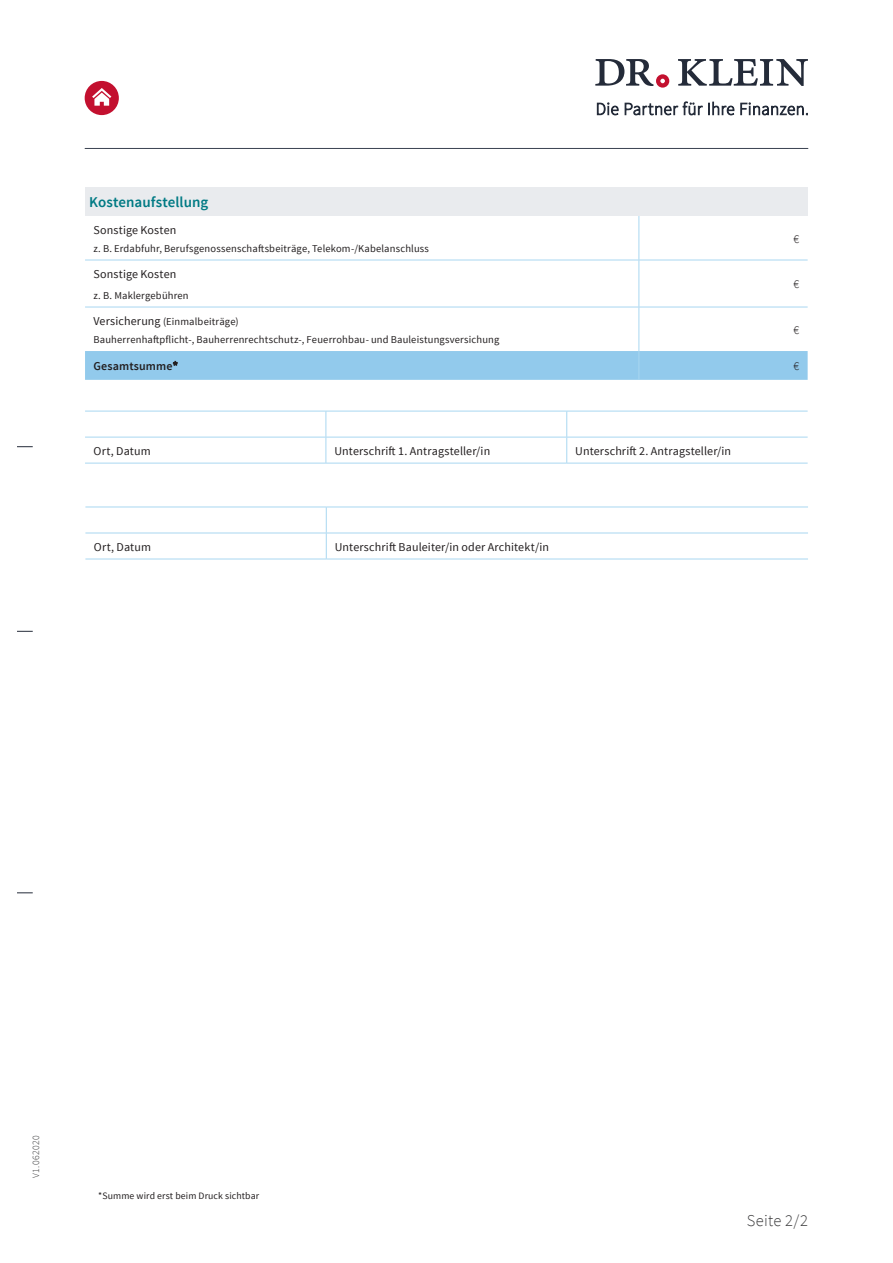
<style>
.page{position:relative;width:893px;height:1263px;background:#fff}
.page>*{position:absolute;margin:0;border:0;box-sizing:border-box;transform-origin:0 0}
.t1{font:300 16.5px "Source Sans Pro";letter-spacing:.015em;color:#3e3e3f}
.t2{font:600 15px "Source Sans Pro";color:#007a84}
.t3{font:12px "Source Sans Pro";letter-spacing:.01em;color:#231f20}
.t4{font:600 12px "Source Sans Pro";letter-spacing:.01em;color:#231f20}
.t5{font:300 12px "Source Sans Pro";color:#231f20}
.t6{font:10.5px/18px "Source Sans Pro";letter-spacing:.015em;color:#231f20}
.t7{font:9.75px "Source Sans Pro";letter-spacing:.01em;color:#231f20}
.t8{font:300 9.75px "Source Sans Pro";letter-spacing:.035em;color:#3e3e3f}
.s1{font-size:12px}
</style>
<div class="page">
<svg style="left:17px;top:446px;width:16px;height:1px"></svg>
<svg style="left:17px;top:892px;width:16px;height:1px"></svg>
<svg style="left:17px;top:631px;width:16px;height:1px"></svg>
<hr style="left:85px;top:148px;width:723px;height:1px;background:#3a4250">
<svg style="left:595px;top:59px;width:74px;height:29px"></svg>
<svg style="left:678px;top:59px;width:130px;height:27px"></svg>
<svg style="left:597px;top:103px;width:21px;height:12px"></svg>
<svg style="left:625px;top:102px;width:109px;height:13px"></svg>
<svg style="left:740px;top:103px;width:68px;height:12px"></svg>
<div style="left:85px;top:81px;width:34px;height:34px;background:#c3102f;border-radius:50%"></div>
<svg style="left:92px;top:88px;width:19px;height:18px"></svg>
<div style="left:85px;top:187px;width:723px;height:29px;background:#e9ebee"></div>
<hr style="left:639px;top:216px;width:1px;height:44px;background:#a9d7f1">
<hr style="left:85px;top:260px;width:554px;height:1px;background:#a9d7f1">
<hr style="left:639px;top:260px;width:169px;height:1px;background:#a9d7f1">
<hr style="left:639px;top:260px;width:1px;height:47px;background:#a9d7f1">
<hr style="left:85px;top:307px;width:554px;height:1px;background:#a9d7f1">
<hr style="left:639px;top:307px;width:169px;height:1px;background:#a9d7f1">
<hr style="left:639px;top:307px;width:1px;height:44px;background:#a9d7f1">
<div style="left:85px;top:351px;width:723px;height:29px;background:#92caec"></div>
<hr style="left:85px;top:411px;width:241px;height:1px;background:#a9d7f1">
<hr style="left:326px;top:411px;width:241px;height:1px;background:#a9d7f1">
<hr style="left:567px;top:411px;width:241px;height:1px;background:#a9d7f1">
<hr style="left:85px;top:437px;width:241px;height:1px;background:#a9d7f1">
<hr style="left:326px;top:437px;width:241px;height:1px;background:#a9d7f1">
<svg style="left:326px;top:411px;width:1px;height:52px"></svg>
<hr style="left:567px;top:437px;width:241px;height:1px;background:#a9d7f1">
<svg style="left:566px;top:411px;width:1px;height:52px"></svg>
<hr style="left:85px;top:463px;width:241px;height:1px;background:#a9d7f1">
<hr style="left:326px;top:463px;width:241px;height:1px;background:#a9d7f1">
<hr style="left:567px;top:463px;width:241px;height:1px;background:#a9d7f1">
<hr style="left:85px;top:507px;width:241px;height:1px;background:#a9d7f1">
<hr style="left:326px;top:507px;width:482px;height:1px;background:#a9d7f1">
<hr style="left:85px;top:533px;width:241px;height:1px;background:#a9d7f1">
<hr style="left:326px;top:533px;width:482px;height:1px;background:#a9d7f1">
<svg style="left:326px;top:507px;width:1px;height:52px"></svg>
<hr style="left:85px;top:559px;width:241px;height:1px;background:#a9d7f1">
<hr style="left:326px;top:559px;width:482px;height:1px;background:#a9d7f1">
<h2 class="t2" style="left:89px;top:193px;width:120px">Kostenaufstellung</h2>
<p class="t3" style="left:94px;top:222px;width:84px">Sonstige Kosten</p>
<p class="t6" style="left:94px;top:239px;width:337px">z. B. Erdabfuhr, Berufsgenossenschaftsbeiträge, Telekom-/Kabelanschluss</p>
<p class="t3" style="left:94px;top:266px;width:84px">Sonstige Kosten</p>
<p class="t6" style="left:94px;top:286px;width:97px">z. B. Maklergebühren</p>
<p class="t5" style="left:793px;top:231px;width:7px">€</p>
<p class="t5" style="left:793px;top:277px;width:7px">€</p>
<p class="t6" style="left:94px;top:312px;width:407px"><span class="s1">Versicherung</span> (Einmalbeiträge)<br>Bauherrenhaftpflicht-, Bauherrenrechtschutz-, Feuerrohbau- und Bauleistungsversichung</p>
<p class="t5" style="left:793px;top:322px;width:7px">€</p>
<p class="t4" style="left:94px;top:358px;width:86px">Gesamtsumme*</p>
<p class="t5" style="left:793px;top:359px;width:7px">€</p>
<p class="t3" style="left:94px;top:443px;width:59px">Ort, Datum</p>
<p class="t3" style="left:334px;top:443px;width:157px">Unterschrift 1. Antragsteller/in</p>
<p class="t3" style="left:575px;top:443px;width:157px">Unterschrift 2. Antragsteller/in</p>
<p class="t3" style="left:94px;top:539px;width:59px">Ort, Datum</p>
<p class="t3" style="left:335px;top:539px;width:216px">Unterschrift Bauleiter/in oder Architekt/in</p>
<p class="t8" style="left:30px;top:1178px;width:44px;rotate:-90deg">V1.062020</p>
<p class="t7" style="left:98px;top:1190px;width:163px">*Summe wird erst beim Druck sichtbar</p>
<h1 class="t1" style="left:747px;top:1210px;width:63px">Seite 2/2</h1>
</div>
